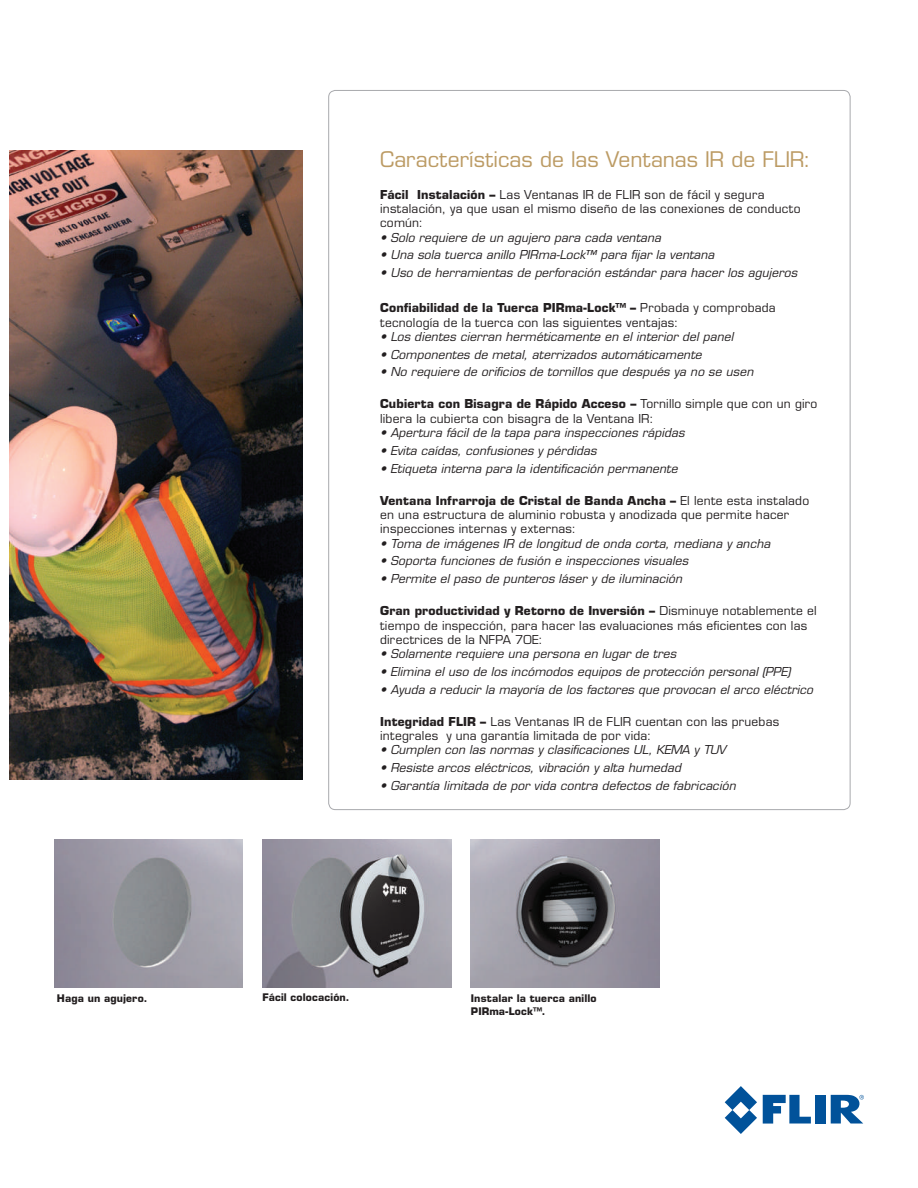
<style>
.page{position:relative;width:918px;height:1188px;background:#fff}
.page>*{position:absolute;margin:0;border:0;box-sizing:border-box;transform-origin:0 0}
.t1{font:21px "Eurostile LT Std";letter-spacing:-.005em;color:#bc9b64}
.t2{font:italic 12px "Eurostile LT Std";letter-spacing:.01em;color:#231f20}
.t3{font:12px/14.4px "Eurostile LT Std";letter-spacing:.015em;color:#231f20}
.t4{font:700 10.2px/12.3px "Eurostile LT Std";letter-spacing:.015em;color:#231f20}
.s1{font-weight:700}
</style>
<div class="page">
<img style="left:471px;top:839px;width:189px;height:148px">
<img style="left:54px;top:839px;width:189px;height:148px">
<img style="left:262px;top:839px;width:189px;height:148px">
<img style="left:10px;top:151px;width:293px;height:629px">
<svg style="left:763px;top:1095px;width:48px;height:29px"></svg>
<div style="left:816px;top:1095px;width:10px;height:29px;background:#01529a"></div>
<svg style="left:725px;top:1086px;width:32px;height:48px"></svg>
<svg style="left:831px;top:1095px;width:33px;height:29px"></svg>
<h1 class="t1" style="left:380px;top:146px;width:432px">Características de las Ventanas IR de FLIR:</h1>
<p class="t3" style="left:380px;top:187px;width:422px"><span class="s1">Fácil Instalación –</span> Las Ventanas IR de FLIR son de fácil y segura instalación, ya que usan el mismo diseño de las conexiones de conducto común:</p>
<p class="t2" style="left:380px;top:230px;width:282px">• Solo requiere de un agujero para cada ventana</p>
<p class="t2" style="left:380px;top:248px;width:336px">• Una sola tuerca anillo PIRma-Lock™ para fijar la ventana</p>
<p class="t2" style="left:380px;top:265px;width:419px">• Uso de herramientas de perforación estándar para hacer los agujeros</p>
<p class="t3" style="left:380px;top:301px;width:397px"><span class="s1">Confiabilidad de la Tuerca PIRma-Lock™ –</span> Probada y comprobada tecnología de la tuerca con las siguientes ventajas:</p>
<p class="t2" style="left:380px;top:330px;width:355px">• Los dientes cierran herméticamente en el interior del panel</p>
<p class="t2" style="left:380px;top:347px;width:323px">• Componentes de metal, aterrizados automáticamente</p>
<p class="t2" style="left:380px;top:365px;width:375px">• No requiere de orificios de tornillos que después ya no se usen</p>
<p class="t3" style="left:380px;top:397px;width:439px"><span class="s1">Cubierta con Bisagra de Rápido Acceso –</span> Tornillo simple que con un giro libera la cubierta con bisagra de la Ventana IR:</p>
<p class="t2" style="left:380px;top:426px;width:306px">• Apertura fácil de la tapa para inspecciones rápidas</p>
<p class="t2" style="left:380px;top:443px;width:218px">• Evita caídas, confusiones y pérdidas</p>
<p class="t2" style="left:380px;top:461px;width:299px">• Etiqueta interna para la identificación permanente</p>
<p class="t3" style="left:380px;top:493px;width:431px"><span class="s1">Ventana Infrarroja de Cristal de Banda Ancha –</span> El lente esta instalado en una estructura de aluminio robusta y anodizada que permite hacer inspecciones internas y externas:</p>
<p class="t2" style="left:380px;top:536px;width:392px">• Toma de imágenes IR de longitud de onda corta, mediana y ancha</p>
<p class="t2" style="left:380px;top:554px;width:310px">• Soporta funciones de fusión e inspecciones visuales</p>
<p class="t2" style="left:380px;top:571px;width:304px">• Permite el paso de punteros láser y de iluminación</p>
<p class="t3" style="left:380px;top:604px;width:438px"><span class="s1">Gran productividad y Retorno de Inversión –</span> Disminuye notablemente el tiempo de inspección, para hacer las evaluaciones más eficientes con las directrices de la NFPA 70E:</p>
<p class="t2" style="left:380px;top:647px;width:298px">• Solamente requiere una persona en lugar de tres</p>
<p class="t2" style="left:380px;top:664px;width:412px">• Elimina el uso de los incómodos equipos de protección personal (PPE)</p>
<p class="t2" style="left:380px;top:682px;width:434px">• Ayuda a reducir la mayoría de los factores que provocan el arco eléctrico</p>
<p class="t3" style="left:380px;top:714px;width:401px"><span class="s1">Integridad FLIR –</span> Las Ventanas IR de FLIR cuentan con las pruebas integrales y una garantía limitada de por vida:</p>
<p class="t2" style="left:380px;top:743px;width:347px">• Cumplen con las normas y clasificaciones UL, KEMA y TUV</p>
<p class="t2" style="left:380px;top:760px;width:302px">• Resiste arcos eléctricos, vibración y alta humedad</p>
<p class="t2" style="left:380px;top:778px;width:357px">• Garantía limitada de por vida contra defectos de fabricación</p>
<p class="t4" style="left:57px;top:992px;width:92px">Haga un agujero.</p>
<p class="t4" style="left:262px;top:991px;width:89px">Fácil colocación.</p>
<p class="t4" style="left:471px;top:992px;width:127px">Instalar la tuerca anillo<br>PIRma-Lock™.</p>
</div>
